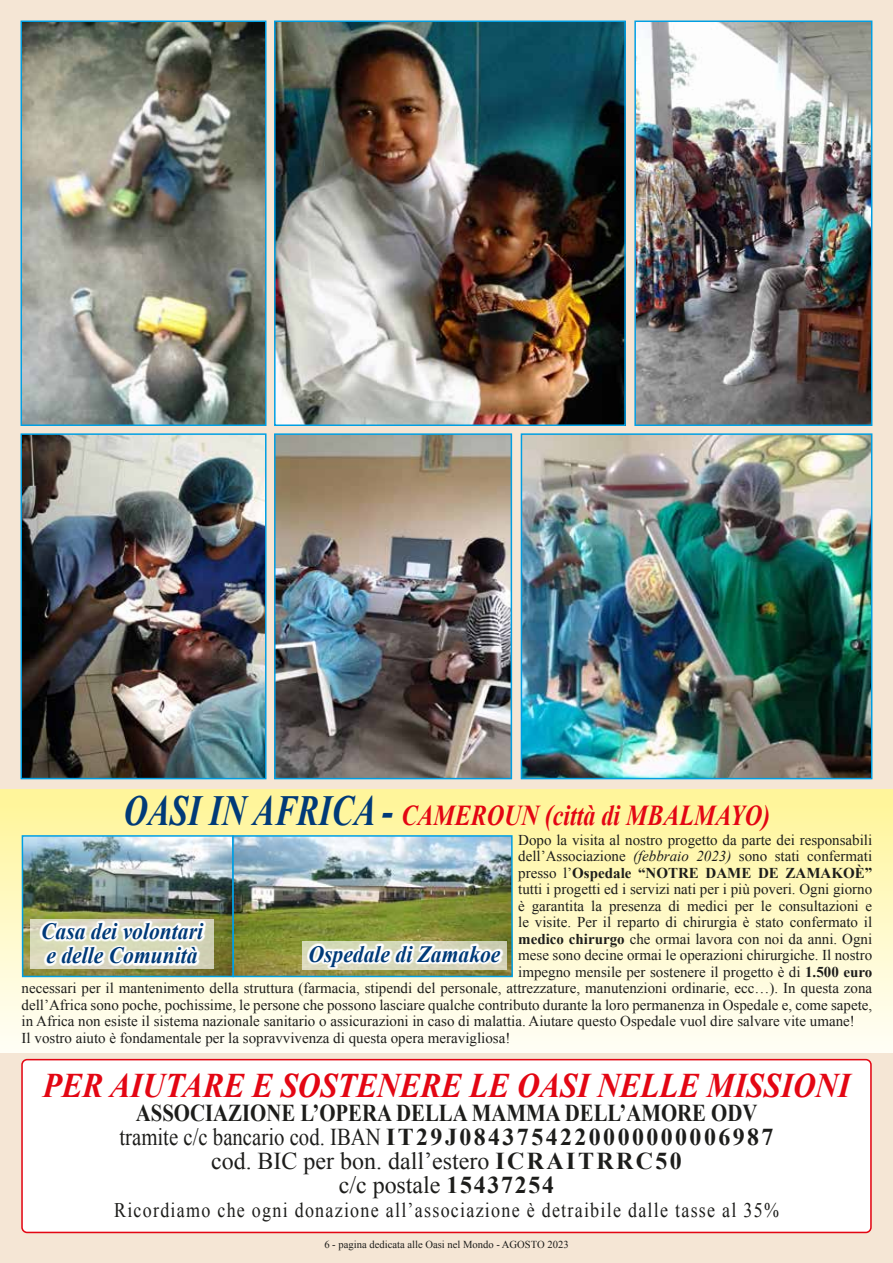
<style>
.page{position:relative;width:893px;height:1263px;background:#f5e6d5}
.page>*{position:absolute;margin:0;border:0;box-sizing:border-box;transform-origin:0 0}
.t1{font:italic 700 34.5px "Times New Roman";color:#e30613;scale:.9 1}
.t2{font:italic 700 28.8px "Times New Roman";color:#e30613;scale:.83 1}
.t3{font:700 24.15px/24px "Times New Roman";color:#1d1d1b;text-align:center;scale:.86 1}
.t4{font:italic 700 23.4px/24px "Times New Roman";color:#003a78;scale:.92 1}
.t5{font:20.7px "Times New Roman";letter-spacing:.07em;color:#1d1d1b;scale:.87 1}
.t6{font:15px "Times New Roman";color:#1d1d1b}
.t7{font:700 15px "Times New Roman";color:#1d1d1b}
.t8{font:10.65px "Times New Roman";color:#1d1d1b}
.s1{font-size:42.9px;color:#003a78}
.s2{font-style:italic}
.s3{font-weight:400}
.s4{font-weight:700}
</style>
<div class="page">
<div style="left:22px;top:1060px;width:849px;height:172px;background:#fff;border-radius:5px"></div>
<div style="left:21px;top:1059px;width:851px;height:174px;border:2px solid #e30613;border-radius:5px"></div>
<div style="left:0;top:789px;width:893px;height:263px;background:linear-gradient(to bottom,#fff598,#fefef8)"></div>
<img style="left:25px;top:838px;width:485px;height:136px">
<div style="left:22px;top:835px;width:212px;height:142px;border:2px solid #009fe3"></div>
<div style="left:232px;top:835px;width:281px;height:142px;border:2px solid #009fe3"></div>
<div style="left:31px;top:919px;width:183px;height:50px;background:linear-gradient(to right,#dad9bf,#cfceb6)"></div>
<svg style="left:39px;top:920px;width:167px;height:46px;background:#efefe4"></svg>
<svg style="left:302px;top:941px;width:204px;height:29px"></svg>
<svg style="left:307px;top:943px;width:196px;height:26px;background:#edeee2"></svg>
<img style="left:637px;top:24px;width:232px;height:399px">
<div style="left:634px;top:21px;width:238px;height:405px;border:2px solid #009fe3"></div>
<img style="left:524px;top:436px;width:345px;height:340px">
<div style="left:521px;top:433px;width:351px;height:346px;border:2px solid #009fe3"></div>
<img style="left:24px;top:436px;width:239px;height:340px">
<div style="left:21px;top:433px;width:245px;height:346px;border:2px solid #009fe3"></div>
<img style="left:24px;top:24px;width:239px;height:399px">
<div style="left:21px;top:21px;width:245px;height:405px;border:2px solid #009fe3"></div>
<img style="left:277px;top:24px;width:346px;height:399px">
<div style="left:274px;top:21px;width:352px;height:405px;border:2px solid #009fe3"></div>
<img style="left:277px;top:436px;width:232px;height:340px">
<div style="left:274px;top:433px;width:238px;height:346px;border:2px solid #009fe3"></div>
<h2 class="t2" style="left:124px;top:795px;width:780px"><span class="s1">OASI IN AFRICA -</span> CAMEROUN (città di MBALMAYO)</h2>
<p class="t6" style="left:518px;top:830px;width:356px">Dopo la visita al nostro progetto da parte dei responsabili</p>
<p class="t6" style="left:518px;top:846px;width:356px">dell’Associazione <span class="s2">(febbraio 2023)</span> sono stati confermati</p>
<p class="t7" style="left:518px;top:862px;width:355px"><span class="s3">presso l’</span>Ospedale “NOTRE DAME DE ZAMAKOÈ”</p>
<p class="t6" style="left:518px;top:879px;width:356px">tutti i progetti ed i servizi nati per i più poveri. Ogni giorno</p>
<p class="t6" style="left:518px;top:896px;width:356px">è garantita la presenza di medici per le consultazioni e</p>
<p class="t6" style="left:518px;top:912px;width:356px">le visite. Per il reparto di chirurgia è stato confermato il</p>
<p class="t6" style="left:518px;top:929px;width:355px"><span class="s4">medico chirurgo</span> che ormai lavora con noi da anni. Ogni</p>
<p class="t6" style="left:518px;top:945px;width:356px">mese sono decine ormai le operazioni chirurgiche. Il nostro</p>
<p class="t6" style="left:518px;top:962px;width:356px">impegno mensile per sostenere il progetto è di <span class="s4">1.500 euro</span></p>
<p class="t6" style="left:22px;top:978px;width:852px">necessari per il mantenimento della struttura (farmacia, stipendi del personale, attrezzature, manutenzioni ordinarie, ecc…). In questa zona</p>
<p class="t6" style="left:22px;top:995px;width:852px">dell’Africa sono poche, pochissime, le persone che possono lasciare qualche contributo durante la loro permanenza in Ospedale e, come sapete,</p>
<p class="t6" style="left:22px;top:1011px;width:835px">in Africa non esiste il sistema nazionale sanitario o assicurazioni in caso di malattia. Aiutare questo Ospedale vuol dire salvare vite umane!</p>
<p class="t6" style="left:22px;top:1028px;width:490px">Il vostro aiuto è fondamentale per la sopravvivenza di questa opera meravigliosa!</p>
<h3 class="t4" style="left:41px;top:919px;width:178px">Casa dei volontari e delle Comunità</h3>
<h3 class="t4" style="left:309px;top:941px;width:210px">Ospedale di Zamakoe</h3>
<h1 class="t1" style="left:43px;top:1061px;width:898px">PER AIUTARE E SOSTENERE LE OASI NELLE MISSIONI</h1>
<h3 class="t3" style="left:119px;top:1100px;width:762px">ASSOCIAZIONE L’OPERA DELLA MAMMA DELL’AMORE ODV <span class="s3">tramite c/c bancario cod. IBAN</span> IT29J0843754220000000006987 <span class="s3">cod. BIC per bon. dall’estero</span> ICRAITRRC50<br><span class="s3">c/c postale</span> 15437254</h3>
<h3 class="t5" style="left:114px;top:1196px;width:766px">Ricordiamo che ogni donazione all’associazione è detraibile dalle tasse al 35%</h3>
<p class="t8" style="left:324px;top:1237px;width:246px">6 - pagina dedicata alle Oasi nel Mondo - AGOSTO 2023</p>
</div>
